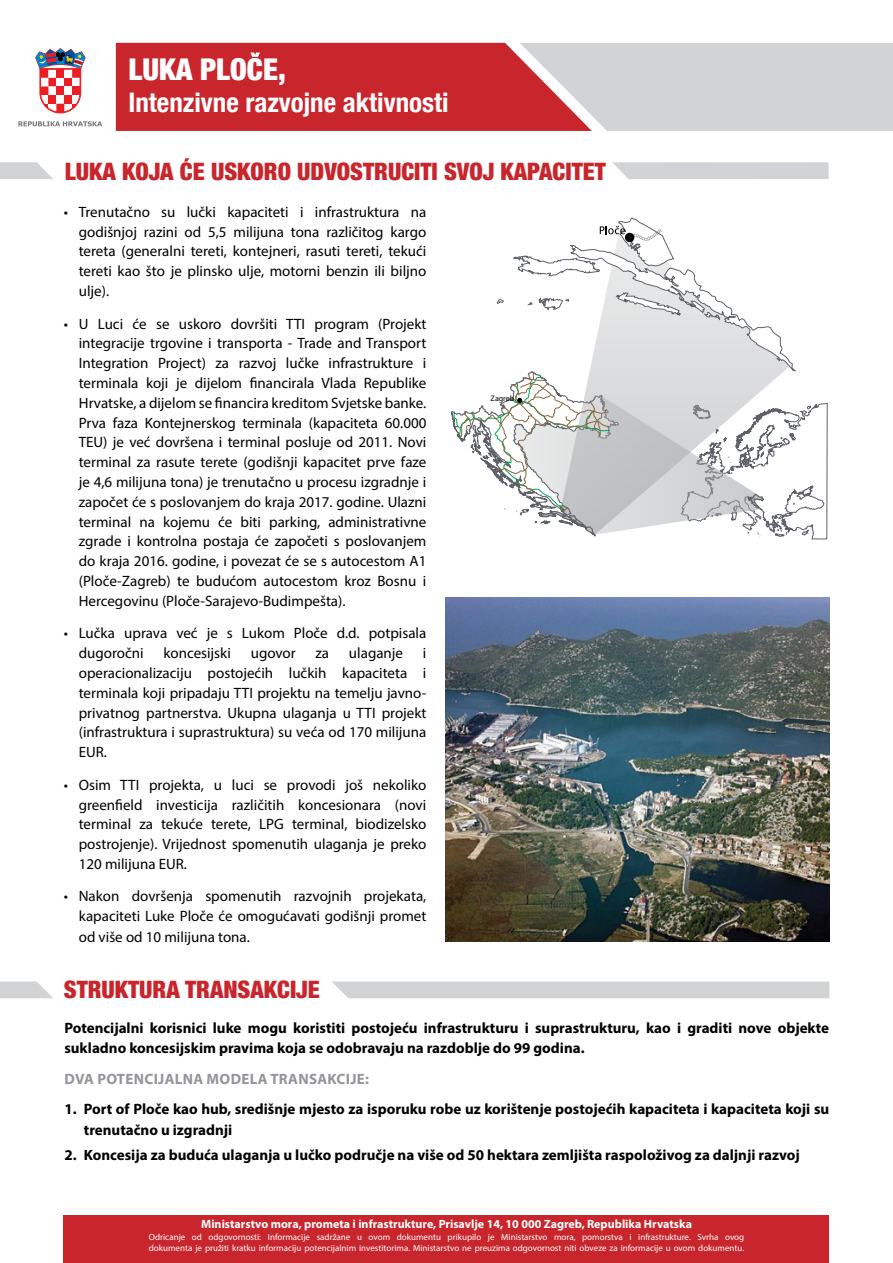
<style>
.page{position:relative;width:893px;height:1263px;background:#fff}
.page>*{position:absolute;margin:0;border:0;box-sizing:border-box;transform-origin:0 0}
.t1{font:900 condensed 30px "Helvetica Neue";color:#fff}
.t2{font:700 condensed 27px "Helvetica Neue";color:#fff}
.t3{font:900 condensed 24px "Helvetica Neue";color:#c9252c}
.t4{font:15px/19.8px "Myriad Pro";color:#000;text-align:justify}
.t5{font:700 15px/19.5px "Myriad Pro";color:#000}
.t6{font:700 15px "Myriad Pro";letter-spacing:.02em;color:#939598}
.t7{font:700 12px "Myriad Pro";color:#fff}
.t8{font:9px/10.5px "Myriad Pro";color:#fff}
.t9{font:7.95px "Lucida Grande";color:#000}
</style>
<div class="page">
<svg style="left:116px;top:43px;width:777px;height:88px;background:#cd7377"></svg>
<img style="left:446px;top:598px;width:383px;height:343px">
<svg style="left:497px;top:217px;width:249px;height:105px"></svg>
<svg style="left:600px;top:226px;width:62px;height:15px"></svg>
<svg style="left:451px;top:322px;width:376px;height:218px"></svg>
<div style="left:625px;top:233px;width:9px;height:9px;background:#000;border-radius:50%"></div>
<svg style="left:0;top:162px;width:53px;height:17px"></svg>
<svg style="left:612px;top:162px;width:217px;height:17px;background:#d3d5d6"></svg>
<div style="left:64px;top:1215px;width:765px;height:48px;background:#c9252c"></div>
<svg style="left:0;top:981px;width:53px;height:17px"></svg>
<svg style="left:332px;top:981px;width:497px;height:17px;background:#d3d5d5"></svg>
<svg style="left:35px;top:48px;width:50px;height:65px"></svg>
<svg style="left:18px;top:121px;width:84px;height:5px"></svg>
<h1 class="t1" style="left:128px;top:51px;width:159px">LUKA PloCe,</h1>
<h2 class="t2" style="left:128px;top:87px;width:322px">Intenzivne razvojne aktivnosti</h2>
<h3 class="t3" style="left:65px;top:157px;width:512px">LU KA KOJA ĆE USKORO UDVOSTRUCITI SVOJ KAPACITET</h3>
<p class="t4" style="left:79px;top:202px;width:349px;text-indent:-15px">• Trenutačno su lučki kapaciteti i infrastruktura na godišnjoj razini od 5,5 milijuna tona različitog kargo tereta (generalni tereti, kontejneri, rasuti tereti, tekući tereti kao što je plinsko ulje, motorni benzin ili biljno ulje).</p>
<p class="t4" style="left:79px;top:313px;width:349px;text-indent:-15px">• U Luci će se uskoro dovršiti TTI program (Projekt integracije trgovine i transporta - Trade and Transport Integration Project) za razvoj lučke infrastrukture i terminala koji je dijelom financirala Vlada Republike Hrvatske, a dijelom se financira kreditom Svjetske banke.<br>Prva faza Kontejnerskog terminala (kapaciteta 60.000<br>TEU) je već dovršena i terminal posluje od 2011. Novi terminal za rasute terete (godišnji kapacitet prve faze je 4,6 milijuna tona) je trenutačno u procesu izgradnje i započet će s poslovanjem do kraja 2017. godine. Ulazni terminal na kojemu će biti parking, administrativne zgrade i kontrolna postaja će započeti s poslovanjem do kraja 2016. godine, i povezat će se s autocestom A1 (Ploče-Zagreb) te budućom autocestom kroz Bosnu i Hercegovinu (Ploče-Sarajevo-Budimpešta).</p>
<p class="t4" style="left:79px;top:623px;width:349px;text-indent:-15px">• Lučka uprava već je s Lukom Ploče d.d. potpisala dugoročni</p>
<p class="t4" style="left:163px;top:643px;width:69px">koncesijski</p>
<p class="t4" style="left:251px;top:643px;width:46px">ugovor</p>
<p class="t4" style="left:316px;top:643px;width:15px">za</p>
<p class="t4" style="left:349px;top:643px;width:56px">ulaganje</p>
<p class="t4" style="left:79px;top:643px;width:349px;text-indent:344px">i operacionalizaciju postojećih lučkih kapaciteta i terminala koji pripadaju TTI projektu na temelju javno&shy;privatnog partnerstva. Ukupna ulaganja u TTI projekt (infrastruktura i suprastruktura) su veća od 170 milijuna EUR.</p>
<p class="t4" style="left:79px;top:774px;width:349px;text-indent:-15px">• Osim TTI projekta, u luci se provodi još nekoliko greenfield investicija različitih koncesionara (novi terminal za tekuće terete, LPG terminal, biodizelsko postrojenje). Vrijednost spomenutih ulaganja je preko 120 milijuna EUR.</p>
<p class="t4" style="left:79px;top:886px;width:349px;text-indent:-15px">• Nakon dovršenja spomenutih razvojnih projekata, kapaciteti Luke Ploče će omogućavati godišnji promet od više od 10 milijuna tona.</p>
<h3 class="t3" style="left:64px;top:975px;width:256px">STRUKTU RA TRANSAKCIJE</h3>
<p class="t9" style="left:491px;top:394px;width:25px">Zagreb</p>
<p class="t5" style="left:64px;top:1018px;width:766px">Potencijalni korisnici luke mogu koristiti postojeću infrastrukturu i suprastrukturu, kao i graditi nove objekte sukladno koncesijskim pravima koja se odobravaju na razdoblje do 99 godina.</p>
<p class="t6" style="left:64px;top:1069px;width:306px">DVA POTENCIJALNA MODELA TRANSAKCIJE:</p>
<p class="t5" style="left:84px;top:1097px;width:747px;line-height:21px;text-indent:-20px">1. Port of Ploče kao hub, središnje mjesto za isporuku robe uz korištenje postojećih kapaciteta i kapaciteta koji su trenutačno u izgradnji</p>
<p class="t5" style="left:64px;top:1144px;width:737px">2. Koncesija za buduća ulaganja u lučko područje na više od 50 hektara zemljišta raspoloživog za daljnji razvoj</p>
<p class="t7" style="left:201px;top:1216px;width:492px">Ministarstvo mora, prometa i infrastrukture, Prisavlje 14, 10 000 Zagreb, Republika Hrvatska</p>
<p class="t8" style="left:149px;top:1232px;width:597px">Odricanje od odgovornosti: Informacije sadržane u ovom dokumentu prikupilo je Ministarstvo mora, pomorstva i infrastrukture. Svrha ovog dokumenta je pružiti kratku informaciju potencijalnim investitorima. Ministarstvo ne preuzima odgovornost niti obveze za informacije u ovom dokumentu.</p>
</div>
